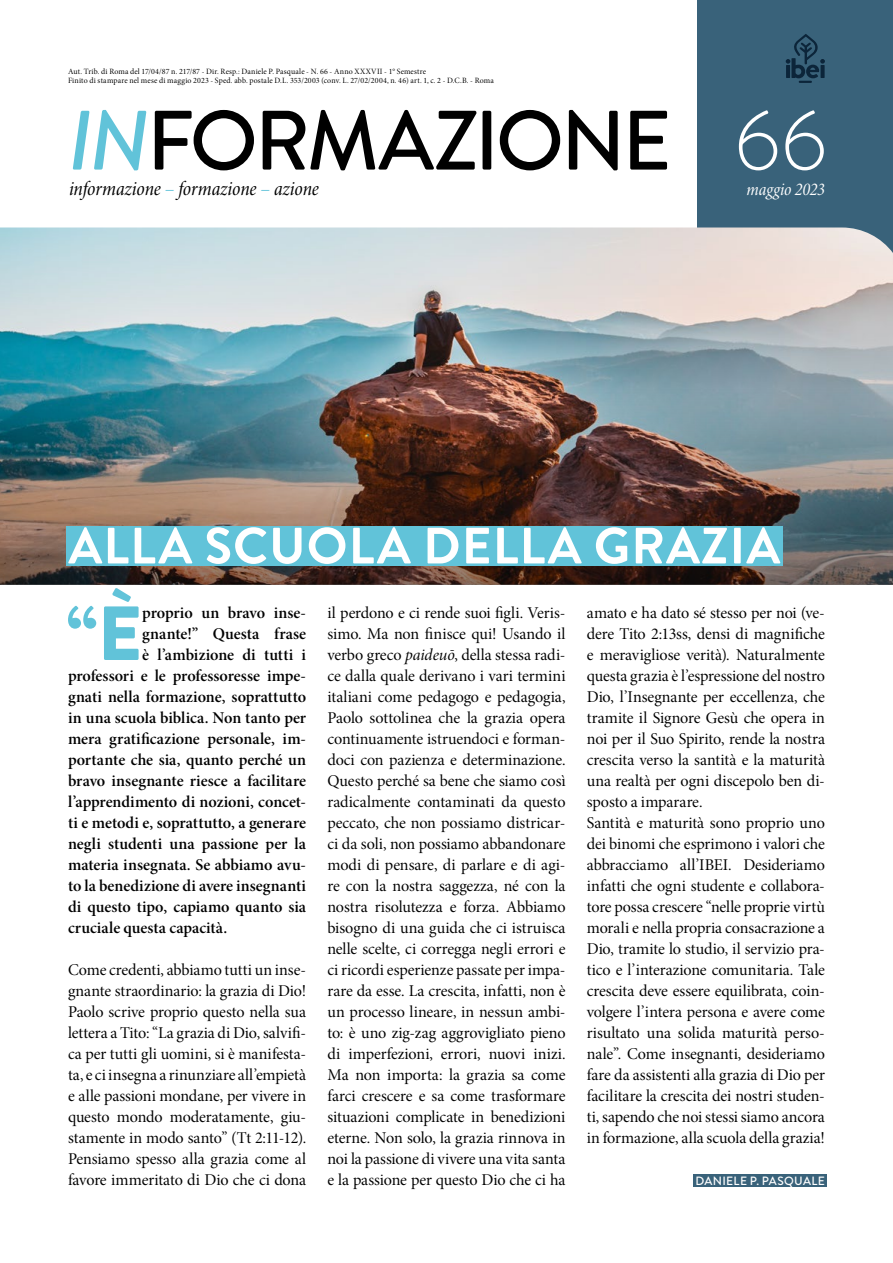
<style>
.page{position:relative;width:893px;height:1263px;background:#fff}
.page>*{position:absolute;margin:0;border:0;box-sizing:border-box;transform-origin:0 0}
.t1{font:300 84px "Brandon Grotesque";color:#fff}
.t2{font:900 76.5px "Brandon Grotesque";color:#61c3d9}
.t3{font:700 51px "Brandon Grotesque";letter-spacing:.02em;color:#fff}
.t4{font:20.4px "Minion Pro Cn It Subh";letter-spacing:-.005em;color:#000}
.t5{font:18px "Minion Pro Cn It Subh";letter-spacing:-.005em;color:#fff}
.t6{font:16.5px/21px "Minion Pro Subh";letter-spacing:-.005em;color:#000;text-align:justify}
.t7{font:16.5px "Minion Pro Semibold Subh";color:#000}
.t8{font:500 12px "Brandon Grotesque";letter-spacing:.03em;color:#fff}
.t9{font:8.1px/9px "Minion Pro Subh";letter-spacing:.02em;color:#000}
.s1{color:#61c3d9}
.s2{font-family:"Minion Pro It Subh"}
</style>
<div class="page">
<div style="left:697px;top:0;width:196px;height:273px;background:#39627a"></div>
<svg style="left:786px;top:34px;width:39px;height:49px"></svg>
<svg style="left:155px;top:110px;width:512px;height:60px"></svg>
<svg style="left:73px;top:110px;width:73px;height:60px"></svg>
<img style="left:0;top:227px;width:893px;height:161px">
<img style="left:0;top:388px;width:893px;height:197px">
<div style="left:66px;top:526px;width:717px;height:40px;background:#61c3d9"></div>
<div style="left:693px;top:1174px;width:134px;height:13px;background:#39627a"></div>
<p class="t9" style="left:68px;top:67px;width:427px">Aut. Trib. di Roma del 17/04/87 n. 217/87 - Dir. Resp.: Daniele P. Pasquale - N. 66 - Anno XXXVII - 1° Semestre<br>Finito di stampare nel mese di maggio 2023 - Sped. abb. postale D.L. 353/2003 (conv. L. 27/02/2004, n. 46) art. 1, c. 2 - D.C.B. - Roma</p>
<h1 class="t1" style="left:734px;top:83px;width:95px">66</h1>
<p class="t4" style="left:69px;top:176px;width:251px">informazione <span class="s1">–</span> formazione <span class="s1">–</span> azione</p>
<p class="t5" style="left:747px;top:178px;width:80px">maggio 2023</p>
<h3 class="t3" style="left:68px;top:510px;width:713px">ALLA SCUOLA DELLA GRAZIA</h3>
<h2 class="t2" style="left:67px;top:579px;width:77px">“È</h2>
<p class="t6" style="left:327px;top:602px;width:240px">il perdono e ci rende suoi figli. Veris&shy;simo. Ma non finisce qui! Usando il verbo greco <span class="s2">paideuō</span>, della stessa radi&shy;ce dalla quale derivano i vari termini italiani come pedagogo e pedagogia, Paolo sottolinea che la grazia opera continuamente istruendoci e forman&shy;doci con pazienza e determinazione.<br>Questo perché sa bene che siamo così radicalmente contaminati da questo peccato, che non possiamo districar&shy;ci da soli, non possiamo abbandonare modi di pensare, di parlare e di agi&shy;re con la nostra saggezza, né con la nostra risolutezza e forza. Abbiamo bisogno di una guida che ci istruisca nelle scelte, ci corregga negli errori e ci ricordi esperienze passate per impa&shy;rare da esse. La crescita, infatti, non è un processo lineare, in nessun ambi&shy;to: è uno zig-zag aggrovigliato pieno di imperfezioni, errori, nuovi inizi.<br>Ma non importa: la grazia sa come farci crescere e sa come trasformare situazioni complicate in benedizioni eterne. Non solo, la grazia rinnova in noi la passione di vivere una vita santa e la passione per questo Dio che ci ha</p>
<p class="t6" style="left:587px;top:602px;width:240px;text-align:left">amato e ha dato sé stesso per noi (ve&shy;dere Tito 2:13ss, densi di magnifiche e meravigliose verità). Naturalmente questa grazia è l’espressione del nostro Dio, l’Insegnante per eccellenza, che tramite il Signore Gesù che opera in noi per il Suo Spirito, rende la nostra crescita verso la santità e la maturità una realtà per ogni discepolo ben di&shy;sposto a imparare.<br>Santità e maturità sono proprio uno dei binomi che esprimono i valori che abbracciamo all’IBEI. Desideriamo infatti che ogni studente e collabora&shy;tore possa crescere “nelle proprie virtù morali e nella propria consacrazione a Dio, tramite lo studio, il servizio pra&shy;tico e l’interazione comunitaria. Tale crescita deve essere equilibrata, coin&shy;volgere l’intera persona e avere come risultato una solida maturità perso&shy;nale”. Come insegnanti, desideriamo fare da assistenti alla grazia di Dio per facilitare la crescita dei nostri studen&shy;ti, sapendo che noi stessi siamo ancora in formazione, alla scuola della grazia!</p>
<p class="t7" style="left:142px;top:602px;width:165px">proprio un bravo inse-</p>
<p class="t7" style="left:142px;top:623px;width:165px">gnante!” Questa frase</p>
<p class="t7" style="left:142px;top:644px;width:165px">è l’ambizione di tutti i</p>
<p class="t7" style="left:68px;top:665px;width:240px">professori e le professoresse impe-</p>
<p class="t7" style="left:68px;top:686px;width:240px">gnati nella formazione, soprattutto</p>
<p class="t7" style="left:68px;top:707px;width:240px">in una scuola biblica. Non tanto per</p>
<p class="t7" style="left:68px;top:728px;width:240px">mera gratificazione personale, im-</p>
<p class="t7" style="left:68px;top:749px;width:240px">portante che sia, quanto perché un</p>
<p class="t7" style="left:68px;top:770px;width:240px">bravo insegnante riesce a facilitare</p>
<p class="t7" style="left:68px;top:791px;width:240px">l’apprendimento di nozioni, concet-</p>
<p class="t7" style="left:68px;top:812px;width:240px">ti e metodi e, soprattutto, a generare</p>
<p class="t7" style="left:68px;top:833px;width:240px">negli studenti una passione per la</p>
<p class="t7" style="left:68px;top:854px;width:240px">materia insegnata. Se abbiamo avu-</p>
<p class="t7" style="left:68px;top:875px;width:240px">to la benedizione di avere insegnanti</p>
<p class="t7" style="left:68px;top:896px;width:240px">di questo tipo, capiamo quanto sia</p>
<p class="t7" style="left:68px;top:917px;width:161px">cruciale questa capacità.</p>
<p class="t6" style="left:68px;top:959px;width:240px">Come credenti, abbiamo tutti un inse&shy;gnante straordinario: la grazia di Dio!<br>Paolo scrive proprio questo nella sua lettera a Tito: “La grazia di Dio, salvifi&shy;ca per tutti gli uomini, si è manifesta&shy;ta, e ci insegna a rinunziare all’empietà e alle passioni mondane, per vivere in questo mondo moderatamente, giu&shy;stamente in modo santo” (Tt 2:11-12).<br>Pensiamo spesso alla grazia come al favore immeritato di Dio che ci dona</p>
<p class="t8" style="left:695px;top:1172px;width:131px">DANIELE P. PASQUALE</p>
</div>
